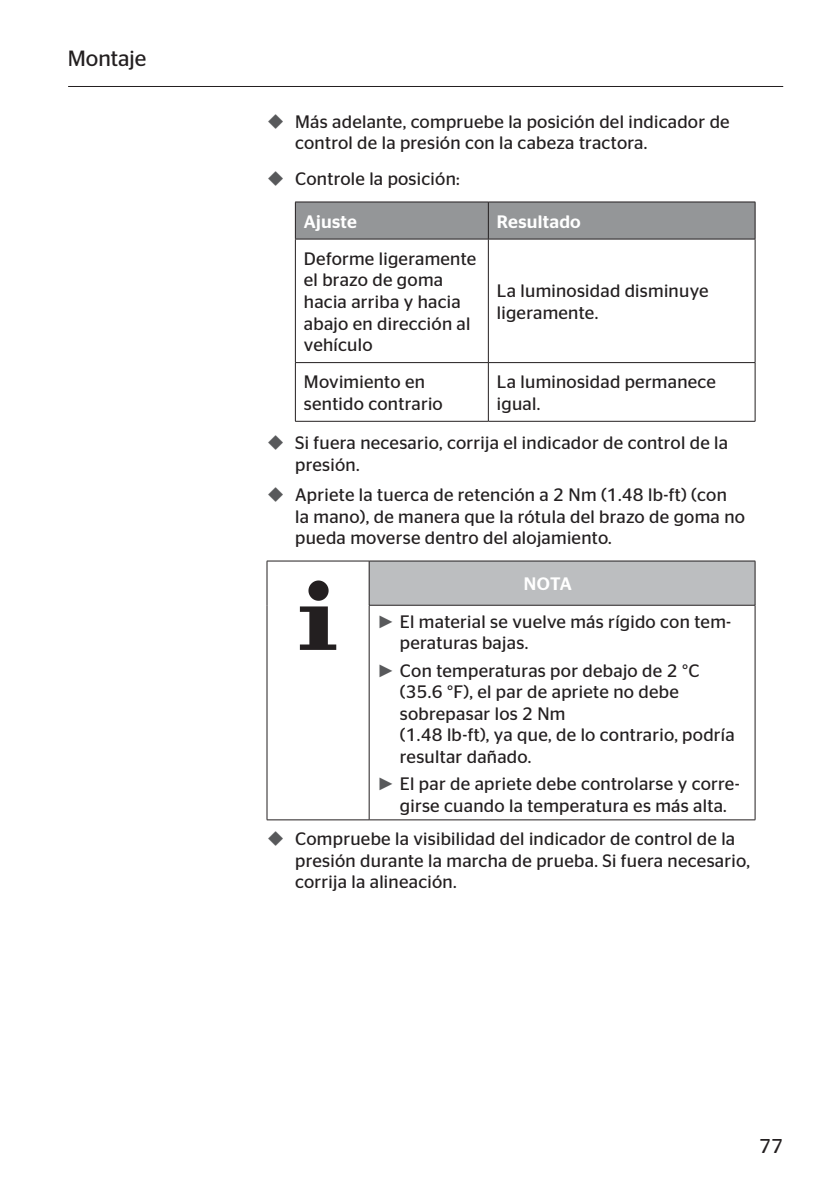
<style>
.page{position:relative;width:840px;height:1191px;background:#fff}
.page>*{position:absolute;margin:0;border:0;box-sizing:border-box;transform-origin:0 0}
.t1{font:22px "Continental Stag Sans";color:#231f20}
.t2{font:20px "Continental Stag Sans";color:#231f20}
.t3{font:18px/21.6px "Continental Stag Sans";letter-spacing:.015em;color:#231f20}
.t4{font:500 18px "Continental Stag Sans";letter-spacing:.015em;color:#fff}
.s1{font-weight:500;color:#fff}
.s2{font-family:"Arial";color:#58595b}
</style>
<div class="page">
<hr style="left:68px;top:86px;width:714px;height:1px;background:#231f20">
<div style="left:296px;top:203px;width:458px;height:36px;background:#949698"></div>
<svg style="left:296px;top:240px;width:458px;height:181px"></svg>
<hr style="left:295px;top:202px;width:193px;height:1px;background:#231f20">
<hr style="left:295px;top:202px;width:1px;height:37px;background:#231f20">
<hr style="left:488px;top:202px;width:267px;height:1px;background:#231f20">
<hr style="left:487px;top:202px;width:1px;height:37px;background:#231f20">
<hr style="left:754px;top:202px;width:1px;height:37px;background:#231f20">
<hr style="left:295px;top:239px;width:193px;height:1px;background:#231f20">
<hr style="left:295px;top:239px;width:1px;height:123px;background:#231f20">
<hr style="left:488px;top:239px;width:267px;height:1px;background:#231f20">
<hr style="left:487px;top:239px;width:1px;height:123px;background:#231f20">
<hr style="left:754px;top:239px;width:1px;height:123px;background:#231f20">
<hr style="left:295px;top:362px;width:193px;height:1px;background:#231f20">
<hr style="left:295px;top:363px;width:1px;height:58px;background:#231f20">
<hr style="left:488px;top:362px;width:267px;height:1px;background:#231f20">
<hr style="left:487px;top:363px;width:1px;height:58px;background:#231f20">
<hr style="left:754px;top:363px;width:1px;height:58px;background:#231f20">
<hr style="left:295px;top:421px;width:193px;height:1px;background:#231f20">
<hr style="left:488px;top:421px;width:267px;height:1px;background:#231f20">
<div style="left:369px;top:561px;width:385px;height:44px;background:#bcbec0"></div>
<hr style="left:266px;top:819px;width:103px;height:1px;background:#231f20">
<hr style="left:266px;top:560px;width:103px;height:1px;background:#231f20">
<hr style="left:266px;top:561px;width:1px;height:44px;background:#231f20">
<hr style="left:266px;top:605px;width:1px;height:214px;background:#231f20">
<hr style="left:368px;top:605px;width:1px;height:214px;background:#231f20">
<hr style="left:754px;top:605px;width:1px;height:214px;background:#231f20">
<hr style="left:369px;top:819px;width:385px;height:1px;background:#231f20">
<hr style="left:369px;top:560px;width:385px;height:1px;background:#231f20">
<hr style="left:368px;top:561px;width:1px;height:44px;background:#231f20">
<hr style="left:754px;top:561px;width:1px;height:44px;background:#231f20">
<hr style="left:369px;top:605px;width:385px;height:1px;background:#231f20">
<svg style="left:300px;top:580px;width:36px;height:70px"></svg>
<p class="t1" style="left:68px;top:46px;width:80px">Montaje</p>
<p class="t3" style="left:295px;top:111px;width:436px">Más adelante, compruebe la posición del indicador de control de la presión con la cabeza tractora.</p>
<p class="t3" style="left:295px;top:168px;width:166px">Controle la posición:</p>
<p class="t4" style="left:304px;top:211px;width:55px">Ajuste</p>
<p class="t4" style="left:496px;top:211px;width:85px">Resultado</p>
<p class="t3" style="left:304px;top:248px;width:174px">Deforme ligeramente el brazo de goma hacia arriba y hacia abajo en dirección al vehículo</p>
<p class="t3" style="left:496px;top:280px;width:213px">La luminosidad disminuye ligeramente.</p>
<p class="t3" style="left:304px;top:371px;width:140px">Movimiento en sentido contrario</p>
<p class="t3" style="left:496px;top:371px;width:220px">La luminosidad permanece igual.</p>
<p class="t3" style="left:295px;top:432px;width:434px">Si fuera necesario, corrija el indicador de control de la presión.</p>
<p class="t3" style="left:295px;top:484px;width:451px">Apriete la tuerca de retención a 2 Nm (1.48 lb-ft) (con la mano), de manera que la rótula del brazo de goma no pueda moverse dentro del alojamiento.</p>
<p class="t3" style="left:377px;top:565px;width:355px;line-height:37.2px;text-indent:147px"><span class="s1">NOTA<br></span><span class="s2">►</span> El material se vuelve más rígido con tem-</p>
<p class="t3" style="left:377px;top:629px;width:323px;line-height:27.2px;text-indent:23px">peraturas bajas.<br><span class="s2">►</span> Con temperaturas por debajo de 2 °C</p>
<p class="t3" style="left:399px;top:681px;width:336px">(35.6 °F), el par de apriete no debe sobrepasar los 2 Nm<br>(1.48 lb-ft), ya que, de lo contrario, podría resultar dañado.</p>
<p class="t3" style="left:377px;top:773px;width:364px;text-align:center"><span class="s2">►</span> El par de apriete debe controlarse y corre&shy;girse cuando la temperatura es más alta.</p>
<p class="t3" style="left:295px;top:828px;width:456px">Compruebe la visibilidad del indicador de control de la presión durante la marcha de prueba. Si fuera necesario, corrija la alineación.</p>
<p class="t2" style="left:758px;top:1134px;width:25px">77</p>
</div>
